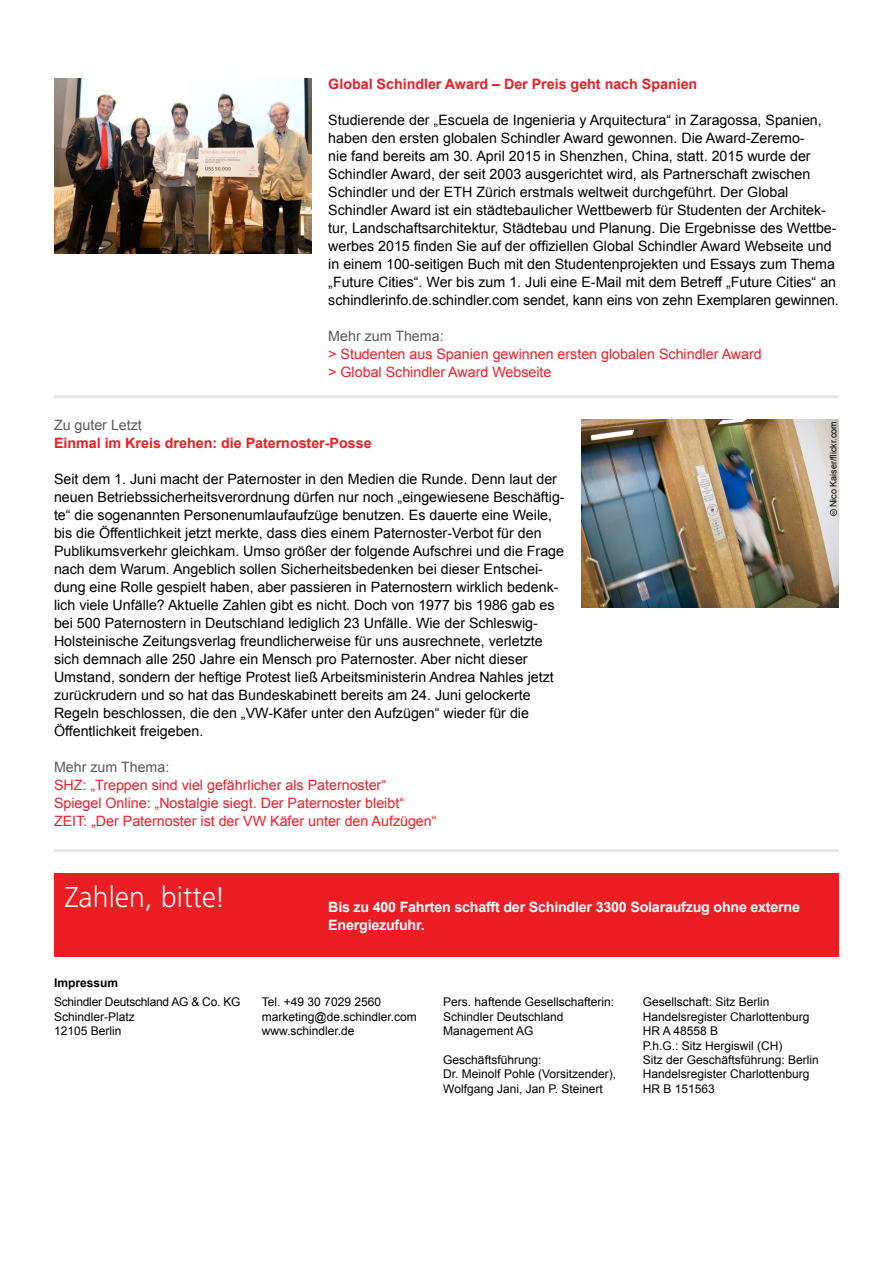
<style>
.page{position:relative;width:893px;height:1263px;background:#fff}
.page>*{position:absolute;margin:0;border:0;box-sizing:border-box;transform-origin:0 0}
.t1{font:300 30px "Frutiger Next LT";color:#fff}
.t2{font:14.25px/18px "Arial";color:#000}
.t3{font:14.25px/18px "Arial";color:#ed1d24}
.t4{font:700 14.25px "Arial";color:#ed1d24}
.t5{font:700 14.25px/18px "Arial";letter-spacing:-.015em;color:#fff}
.t6{font:14.25px "Arial";color:#58595b}
.t7{font:12px/14.4px "Arial";color:#000}
.t8{font:700 12px "Arial";color:#000}
.t9{font:9px "Arial";color:#000}
</style>
<div class="page">
<hr style="left:54px;top:849px;width:785px;height:3px;background:#e6e7e8">
<div style="left:54px;top:873px;width:785px;height:84px;background:#ed1d24"></div>
<hr style="left:54px;top:395px;width:785px;height:3px;background:#e6e7e8">
<img style="left:582px;top:419px;width:257px;height:188px">
<img style="left:54px;top:78px;width:257px;height:176px">
<svg style="left:830px;top:509px;width:7px;height:7px"></svg>
<p class="t4" style="left:328px;top:74px;width:371px">Global Schindler Award – Der Preis geht nach Spanien</p>
<p class="t2" style="left:328px;top:111px;width:512px">Studierende der „Escuela de Ingenieria y Arquitectura“ in Zaragossa, Spanien, haben den ersten globalen Schindler Award gewonnen. Die Award-Zeremo-<br>nie fand bereits am 30. April 2015 in Shenzhen, China, statt. 2015 wurde der Schindler Award, der seit 2003 ausgerichtet wird, als Partnerschaft zwischen Schindler und der ETH Zürich erstmals weltweit durchgeführt. Der Global Schindler Award ist ein städtebaulicher Wettbewerb für Studenten der Architek&shy;tur, Landschaftsarchitektur, Städtebau und Planung. Die Ergebnisse des Wettbe&shy;werbes 2015 finden Sie auf der offiziellen Global Schindler Award Webseite und in einem 100-seitigen Buch mit den Studentenprojekten und Essays zum Thema „Future Cities“. Wer bis zum 1. Juli eine E-Mail mit dem Betreff „Future Cities“ an schindlerinfo.de.schindler.com sendet, kann eins von zehn Exemplaren gewinnen.</p>
<p class="t6" style="left:328px;top:326px;width:117px">Mehr zum Thema:</p>
<p class="t3" style="left:328px;top:345px;width:435px">&gt; Studenten aus Spanien gewinnen ersten globalen Schindler Award &gt; Global Schindler Award Webseite</p>
<p class="t6" style="left:54px;top:416px;width:89px">Zu guter Letzt</p>
<p class="t4" style="left:54px;top:433px;width:319px">Einmal im Kreis drehen: die Paternoster-Posse</p>
<p class="t2" style="left:54px;top:470px;width:512px">Seit dem 1. Juni macht der Paternoster in den Medien die Runde. Denn laut der neuen Betriebssicherheitsverordnung dürfen nur noch „eingewiesene Beschäftig&shy;te“ die sogenannten Personenumlaufaufzüge benutzen. Es dauerte eine Weile, bis die Öffentlichkeit jetzt merkte, dass dies einem Paternoster-Verbot für den Publikumsverkehr gleichkam. Umso größer der folgende Aufschrei und die Frage nach dem Warum. Angeblich sollen Sicherheitsbedenken bei dieser Entschei&shy;dung eine Rolle gespielt haben, aber passieren in Paternostern wirklich bedenk&shy;lich viele Unfälle? Aktuelle Zahlen gibt es nicht. Doch von 1977 bis 1986 gab es bei 500 Paternostern in Deutschland lediglich 23 Unfälle. Wie der Schleswig-Holsteinische Zeitungsverlag freundlicherweise für uns ausrechnete, verletzte sich demnach alle 250 Jahre ein Mensch pro Paternoster. Aber nicht dieser Umstand, sondern der heftige Protest ließ Arbeitsministerin Andrea Nahles jetzt zurückrudern und so hat das Bundeskabinett bereits am 24. Juni gelockerte Regeln beschlossen, die den „VW-Käfer unter den Aufzügen“ wieder für die Öffentlichkeit freigeben.</p>
<p class="t6" style="left:54px;top:757px;width:117px">Mehr zum Thema:</p>
<p class="t3" style="left:54px;top:776px;width:384px">SHZ: „Treppen sind viel gefährlicher als Paternoster“<br>Spiegel Online: „Nostalgie siegt. Der Paternoster bleibt“<br>ZEIT: „Der Paternoster ist der VW Käfer unter den Aufzügen“</p>
<p class="t9" style="left:828px;top:507px;width:88px;rotate:-90deg">Nico Kaiser/flickr.com</p>
<h1 class="t1" style="left:64px;top:881px;width:161px">Zahlen, bitte!</h1>
<p class="t5" style="left:328px;top:898px;width:473px">Bis zu 400 Fahrten schafft der Schindler 3300 Solaraufzug ohne externe<br>Energiezufuhr.</p>
<p class="t8" style="left:54px;top:974px;width:66px">Impressum</p>
<p class="t7" style="left:54px;top:995px;width:188px">Schindler Deutschland AG &amp; Co. KG<br>Schindler-Platz<br>12105 Berlin</p>
<p class="t7" style="left:262px;top:995px;width:156px">Tel. +49 30 7029 2560 marketing@de.schindler.com www.schindler.de</p>
<p class="t7" style="left:443px;top:995px;width:172px">Pers. haftende Gesellschafterin:<br>Schindler Deutschland<br>Management AG</p>
<p class="t7" style="left:443px;top:1053px;width:174px">Geschäftsführung:<br>Dr. Meinolf Pohle (Vorsitzender),<br>Wolfgang Jani, Jan P. Steinert</p>
<p class="t7" style="left:643px;top:995px;width:178px">Gesellschaft: Sitz Berlin<br>Handelsregister Charlottenburg<br>HR A 48558 B<br>P.h.G.: Sitz Hergiswil (CH)<br>Sitz der Geschäftsführung: Berlin<br>Handelsregister Charlottenburg<br>HR B 151563</p>
</div>
